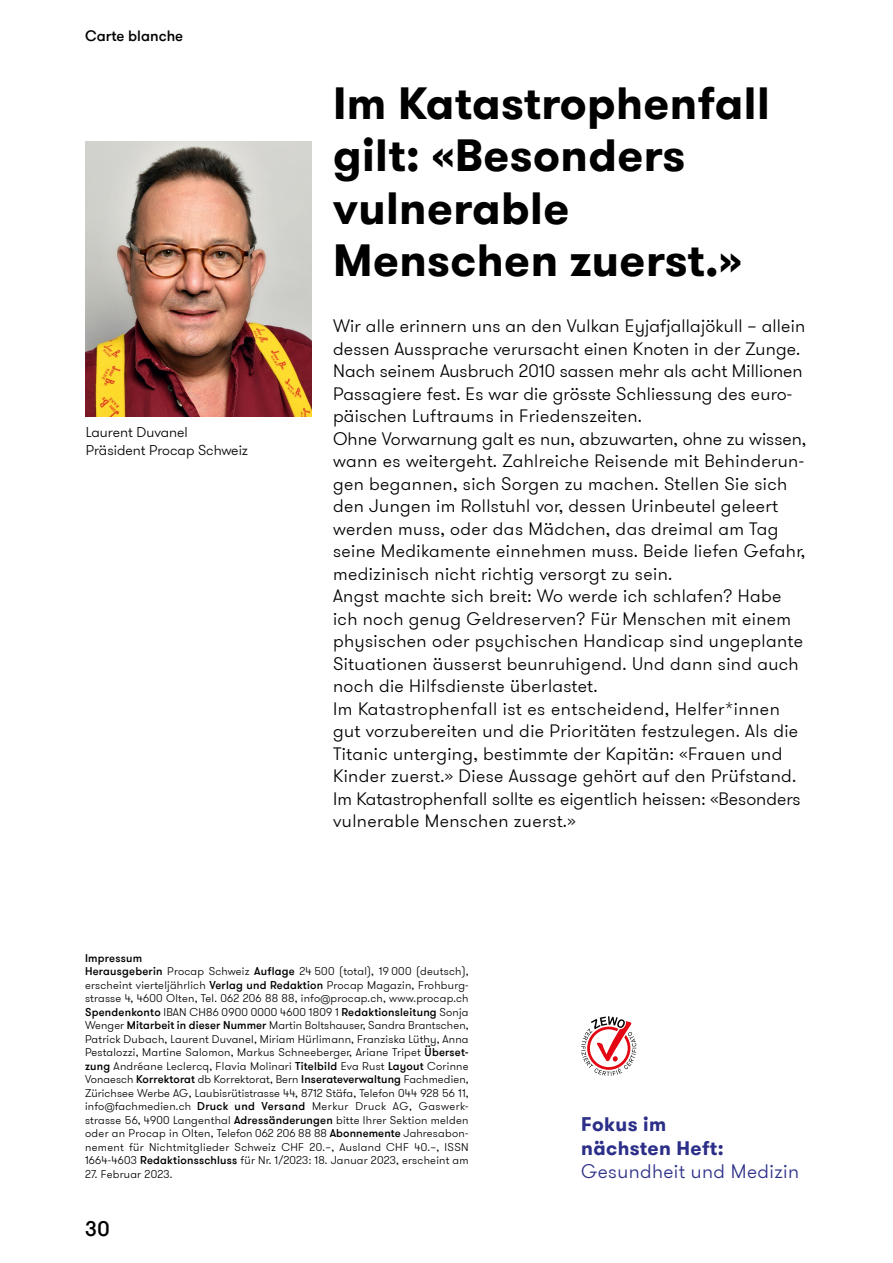
<style>
.page{position:relative;width:893px;height:1263px;background:#fff}
.page>*{position:absolute;margin:0;border:0;box-sizing:border-box;transform-origin:0 0}
.Notizen_Titel_gross{font:700 45px/52.5px "GT Walsheim Pro";letter-spacing:.01em;color:#000}
.t1{font:500 21px "GT Walsheim Pro";color:#000}
.t2{font:700 19.5px/23.4px "GT Walsheim Pro";letter-spacing:.02em;color:#2c2f88}
.t3{font:300 19.5px "GT Walsheim Pro";letter-spacing:.02em;color:#2c2f88}
.Notizen_Lauftext_gro{font:300 18px/22.5px "GT Walsheim Pro";letter-spacing:.02em;color:#000}
.t4{font:500 15px "GT Walsheim Pro";color:#000}
.t5{font:300 14.25px/18px "GT Walsheim Pro";color:#000}
.Impressum{font:300 11.25px/13.5px "GT Walsheim Pro";letter-spacing:.02em;color:#000;text-align:justify}
.Impressum-2{font:500 11.25px "GT Walsheim Pro";letter-spacing:.02em;color:#000}
.s1{font-weight:500}
</style>
<div class="page">
<img style="left:85px;top:141px;width:227px;height:276px">
<svg style="left:581px;top:1016px;width:55px;height:60px"></svg>
<p class="t4" style="left:85px;top:26px;width:100px">Carte blanche</p>
<p class="t5" style="left:86px;top:423px;width:164px">Laurent Duvanel<br>Präsident Procap Schweiz</p>
<h1 class="Notizen_Titel_gross" style="left:333px;top:77px;width:438px">Im Katastrophenfall gilt: «Besonders vulnerable<br>Menschen zuerst.»</h1>
<p class="Notizen_Lauftext_gro" style="left:333px;top:315px;width:475px">Wir alle erinnern uns an den Vulkan Eyjafjallajökull – allein dessen Aussprache verursacht einen Knoten in der Zunge.<br>Nach seinem Ausbruch 2010 sassen mehr als acht Millionen Passagiere fest. Es war die grösste Schliessung des euro&shy;päischen Luftraums in Friedenszeiten.<br>Ohne Vorwarnung galt es nun, abzuwarten, ohne zu wissen, wann es weitergeht. Zahlreiche Reisende mit Behinderun&shy;gen begannen, sich Sorgen zu machen. Stellen Sie sich den Jungen im Rollstuhl vor, dessen Urinbeutel geleert werden muss, oder das Mädchen, das dreimal am Tag seine Medikamente einnehmen muss. Beide liefen Gefahr, medizinisch nicht richtig versorgt zu sein.<br>Angst machte sich breit: Wo werde ich schlafen? Habe ich noch genug Geldreserven? Für Menschen mit einem physischen oder psychischen Handicap sind ungeplante Situationen äusserst beunruhigend. Und dann sind auch noch die Hilfsdienste überlastet.<br>Im Katastrophenfall ist es entscheidend, Helfer*innen gut vorzubereiten und die Prioritäten festzulegen. Als die Titanic unterging, bestimmte der Kapitän: «Frauen und Kinder zuerst.» Diese Aussage gehört auf den Prüfstand.<br>Im Katastrophenfall sollte es eigentlich heissen: «Besonders vulnerable Menschen zuerst.»</p>
<p class="Impressum-2" style="left:85px;top:951px;width:59px">Impressum</p>
<p class="Impressum" style="left:85px;top:965px;width:385px"><span class="s1">Herausgeberin</span> Procap Schweiz <span class="s1">Auflage</span> 24 500 (total), 19 000 (deutsch), erscheint vierteljährlich <span class="s1">Verlag und Redaktion</span> Procap Magazin, Frohburg&shy;strasse 4, 4600 Olten, Tel. 062 206 88 88, info@procap.ch, www.procap.ch <span class="s1">Spendenkonto</span> IBAN CH86 0900 0000 4600 1809 1 <span class="s1">Redaktionsleitung</span> Sonja Wenger <span class="s1">Mitarbeit in dieser Nummer</span> Martin Boltshauser, Sandra Brantschen, Patrick Dubach, Laurent Duvanel, Miriam Hürlimann, Franziska Lüthy, Anna Pestalozzi, Martine Salomon, Markus Schneeberger, Ariane Tripet <span class="s1">Überset&shy;zung</span> Andréane Leclercq, Flavia Molinari <span class="s1">Titelbild</span> Eva Rust <span class="s1">Layout</span> Corinne Vonaesch <span class="s1">Korrektorat</span> db Korrektorat, Bern <span class="s1">Inserateverwaltung</span> Fachmedien, Zürichsee Werbe AG, Laubisrütistrasse 44, 8712 Stäfa, Telefon 044 928 56 11, info@fachmedien.ch <span class="s1">Druck und Versand</span> Merkur Druck AG, Gaswerk&shy;strasse 56, 4900 Langenthal <span class="s1">Adressänderungen</span> bitte Ihrer Sektion melden oder an Procap in Olten, Telefon 062 206 88 88 <span class="s1">Abonnemente</span> Jahresabon&shy;nement für Nichtmitglieder Schweiz CHF 20.–, Ausland CHF 40.–, ISSN 1664-4603 <span class="s1">Redaktionsschluss</span> für Nr. 1/2023: 18. Januar 2023, erscheint am</p>
<p class="Impressum" style="left:85px;top:1167px;width:89px">27. Februar 2023.</p>
<p class="t1" style="left:85px;top:1216px;width:26px">30</p>
<p class="t2" style="left:581px;top:1113px;width:144px">Fokus im nächsten Heft:</p>
<p class="t3" style="left:581px;top:1159px;width:219px">Gesundheit und Medizin</p>
</div>
